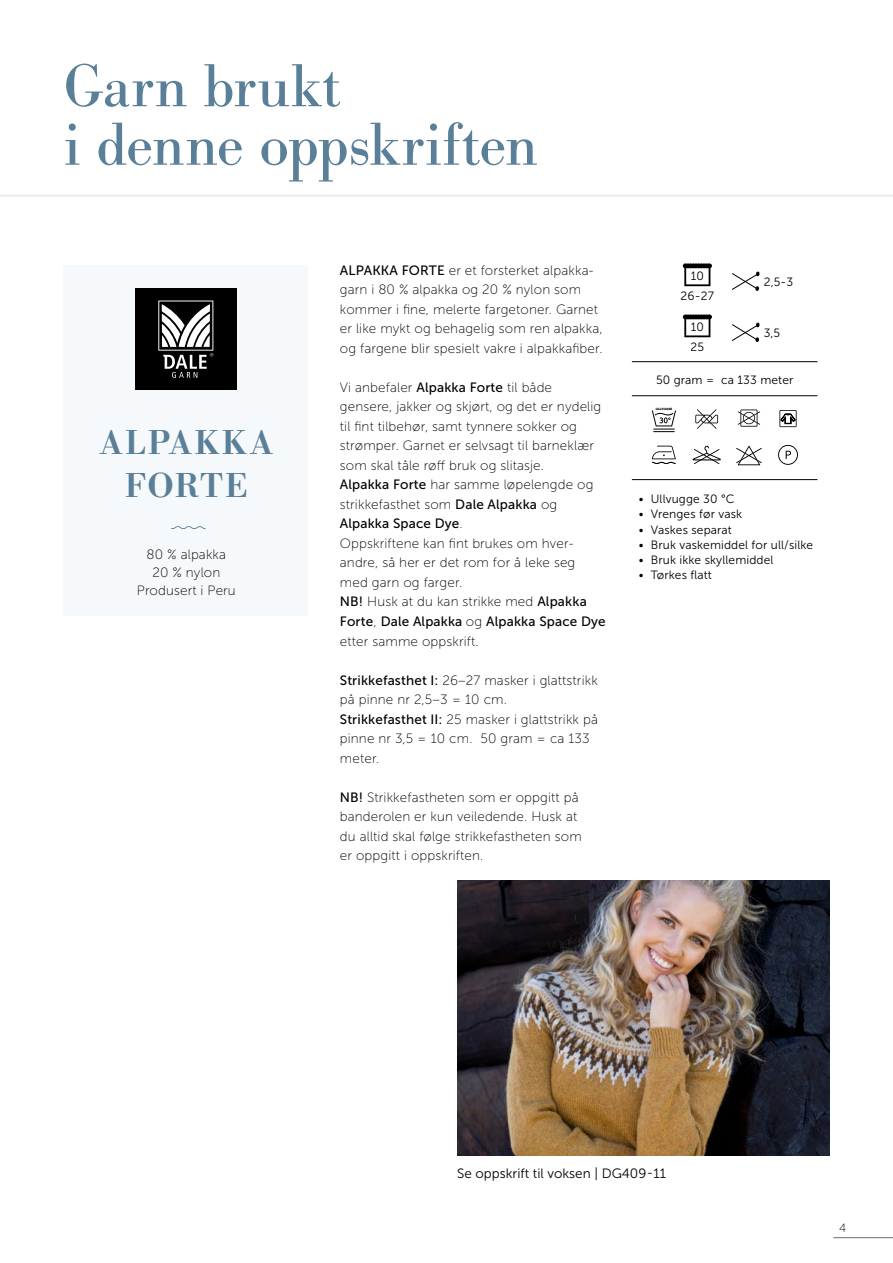
<style>
.page{position:relative;width:893px;height:1263px;background:#fff}
.page>*{position:absolute;margin:0;border:0;box-sizing:border-box;transform-origin:0 0}
.t1{font:63px/58.5px "Bodoni URW";letter-spacing:-.005em;color:#5a7f98}
.t2{font:500 36px "Bodoni URW";letter-spacing:.055em;color:#5a7f98}
.t3{font:13.5px/19.5px "Museo Sans 100";letter-spacing:.01em;color:#000}
.t4{font:13.5px "Museo Sans 300";color:#000}
.t5{font:13.5px "Museo Sans 500";letter-spacing:.01em;color:#000}
.t6{font:12px "Museo Sans 300";letter-spacing:.01em;color:#000}
.t7{font:12px "Museo Sans 100";color:#000}
.t8{font:900 3px "Azo Sans";letter-spacing:.015em;color:#000}
.s1{font-family:"Museo Sans 500"}
.s2{font-family:"Museo Sans 100"}
</style>
<div class="page">
<hr style="left:833px;top:1237px;width:60px;height:1px;background:#6e6e6e">
<hr style="left:0;top:195px;width:893px;height:1px;background:#dce7ee">
<div style="left:63px;top:265px;width:245px;height:351px;background:#f6f9fb"></div>
<div style="left:135px;top:288px;width:102px;height:102px;background:#000"></div>
<svg style="left:158px;top:301px;width:55px;height:77px"></svg>
<svg style="left:171px;top:526px;width:35px;height:3px"></svg>
<svg style="left:731px;top:322px;width:29px;height:20px"></svg>
<svg style="left:683px;top:314px;width:29px;height:23px"></svg>
<hr style="left:632px;top:361px;width:185px;height:1px;background:#000">
<hr style="left:632px;top:395px;width:185px;height:1px;background:#000">
<hr style="left:632px;top:479px;width:185px;height:1px;background:#000">
<svg style="left:778px;top:445px;width:20px;height:20px"></svg>
<svg style="left:652px;top:446px;width:24px;height:18px"></svg>
<svg style="left:738px;top:409px;width:22px;height:18px"></svg>
<svg style="left:736px;top:446px;width:26px;height:19px"></svg>
<svg style="left:695px;top:409px;width:23px;height:20px"></svg>
<svg style="left:652px;top:410px;width:24px;height:22px"></svg>
<svg style="left:693px;top:446px;width:28px;height:18px"></svg>
<svg style="left:779px;top:410px;width:18px;height:17px"></svg>
<svg style="left:731px;top:271px;width:29px;height:20px"></svg>
<svg style="left:683px;top:263px;width:29px;height:23px"></svg>
<img style="left:457px;top:880px;width:372px;height:275px">
<h1 class="t1" style="left:64px;top:57px;width:476px">Garn brukt<br>i denne oppskriften</h1>
<p class="t2" style="left:100px;top:421px;width:174px">ALPAKKA</p>
<p class="t2" style="left:125px;top:464px;width:124px">FORTE</p>
<p class="t3" style="left:147px;top:544px;width:81px">80 % alpakka</p>
<p class="t3" style="left:152px;top:562px;width:69px">20 % nylon</p>
<p class="t3" style="left:137px;top:580px;width:100px">Produsert i Peru</p>
<p class="t3" style="left:340px;top:261px;width:264px"><span class="s1">ALPAKKA FORTE</span> er et forsterket alpakka&shy;garn i 80 % alpakka og 20 % nylon som kommer i fine, melerte fargetoner. Garnet er like mykt og behagelig som ren alpakka, og fargene blir spesielt vakre i alpakkafiber.</p>
<p class="t3" style="left:340px;top:378px;width:214px">Vi anbefaler <span class="s1">Alpakka Forte</span> til både</p>
<p class="t3" style="left:340px;top:397px;width:263px">gensere, jakker og skjørt, og det er nydelig til fint tilbehør, samt tynnere sokker og strømper. Garnet er selvsagt til barneklær som skal tåle røff bruk og slitasje.</p>
<p class="t3" style="left:340px;top:475px;width:255px"><span class="s1">Alpakka Forte</span> har samme løpelengde og strikkefasthet som <span class="s1">Dale Alpakka</span> og</p>
<p class="t5" style="left:340px;top:516px;width:124px">Alpakka Space Dye<span class="s2">.</span></p>
<p class="t3" style="left:340px;top:534px;width:237px">Oppskriftene kan fint brukes om hver&shy;andre, så her er det rom for å leke seg med garn og farger.</p>
<p class="t3" style="left:340px;top:592px;width:267px"><span class="s1">NB!</span> Husk at du kan strikke med <span class="s1">Alpakka<br>Forte</span>, <span class="s1">Dale Alpakka</span> og <span class="s1">Alpakka Space Dye </span>etter samme oppskrift.</p>
<p class="t3" style="left:340px;top:670px;width:259px"><span class="s1">Strikkefasthet I:</span> 26–27 masker i glattstrikk på pinne nr 2,5–3 = 10 cm.</p>
<p class="t3" style="left:340px;top:709px;width:260px"><span class="s1">Strikkefasthet II:</span> 25 masker i glattstrikk på pinne nr 3,5 = 10 cm. 50 gram = ca 133 meter.</p>
<p class="t3" style="left:340px;top:787px;width:240px"><span class="s1">NB!</span> Strikkefastheten som er oppgitt på banderolen er kun veiledende. Husk at</p>
<p class="t3" style="left:340px;top:826px;width:243px">du alltid skal følge strikkefastheten som</p>
<p class="t3" style="left:340px;top:846px;width:145px">er oppgitt i oppskriften.</p>
<p class="t6" style="left:691px;top:270px;width:15px">10</p>
<p class="t6" style="left:681px;top:290px;width:35px">26-27</p>
<p class="t6" style="left:691px;top:321px;width:15px">10</p>
<p class="t6" style="left:690px;top:341px;width:15px">25</p>
<p class="t6" style="left:764px;top:275px;width:31px">2,5-3</p>
<p class="t6" style="left:764px;top:327px;width:18px">3,5</p>
<p class="t6" style="left:656px;top:373px;width:139px">50 gram = ca 133 meter</p>
<p class="t8" style="left:656px;top:407px;width:18px">ULLVUGGE</p>
<p class="t6" style="left:639px;top:492px;width:97px">• Ullvugge 30 °C</p>
<p class="t6" style="left:639px;top:508px;width:105px">• Vrenges før vask</p>
<p class="t6" style="left:639px;top:523px;width:95px">• Vaskes separat</p>
<p class="t6" style="left:639px;top:538px;width:176px">• Bruk vaskemiddel for ull/silke</p>
<p class="t6" style="left:639px;top:553px;width:136px">• Bruk ikke skyllemiddel</p>
<p class="t6" style="left:639px;top:569px;width:75px">• Tørkes flatt</p>
<p class="t4" style="left:457px;top:1166px;width:211px">Se oppskrift til voksen | DG409-11</p>
<p class="t7" style="left:839px;top:1221px;width:9px">4</p>
</div>
